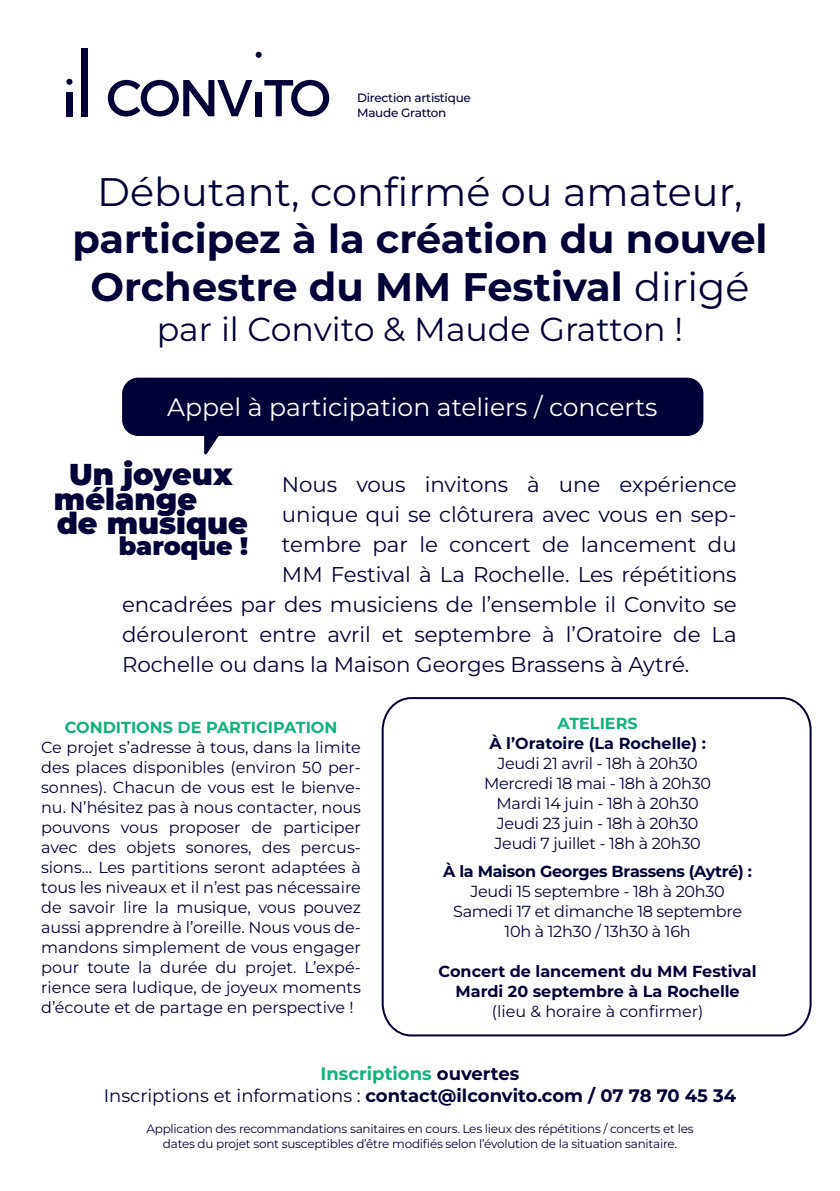
<style>
.page{position:relative;width:840px;height:1191px;background:#fff}
.page>*{position:absolute;margin:0;border:0;box-sizing:border-box;transform-origin:0 0}
.t1{font:700 39.8px/47.8px "Montserrat";color:#000037;text-align:center}
.t2{font:33.2px "Montserrat";color:#000037}
.t3{font:900 30.2px "Montserrat";color:#000037}
.t4{font:900 25.2px "Montserrat";color:#000037}
.t5{font:25px "Montserrat";color:#fff}
.t6{font:21.4px "Montserrat";color:#000037}
.t7{font:700 18px "Montserrat";color:#000037}
.t8{font:700 18px "Montserrat";color:#13b27b}
.t9{font:16px/20px "Montserrat";letter-spacing:-.02em;color:#000037;text-align:justify}
.t10{font:700 16px/20px "Montserrat";color:#000037;text-align:center}
.t11{font:700 16px "Montserrat";color:#13b27b}
.t12{font:700 16px "Montserrat";letter-spacing:-.02em;color:#000037}
.t13{font:12px/14.4px "Montserrat";letter-spacing:-.02em;color:#000037;text-align:center}
.t14{font:500 12px "Montserrat";letter-spacing:-.02em;color:#000037}
.s1{font-weight:400}
.s2{color:#000037}
</style>
<div class="page">
<div style="left:122px;top:378px;width:581px;height:58px;background:#000037;border-radius:16px"></div>
<svg style="left:204px;top:436px;width:15px;height:19px"></svg>
<svg style="left:381px;top:697px;width:431px;height:340px"></svg>
<svg style="left:108px;top:80px;width:144px;height:36px"></svg>
<svg style="left:264px;top:80px;width:65px;height:36px"></svg>
<div style="left:82px;top:48px;width:6px;height:68px;background:#000037"></div>
<div style="left:66px;top:92px;width:6px;height:24px;background:#000037"></div>
<div style="left:255px;top:92px;width:6px;height:24px;background:#000037"></div>
<svg style="left:66px;top:79px;width:6px;height:6px"></svg>
<svg style="left:255px;top:52px;width:6px;height:6px"></svg>
<p class="t14" style="left:357px;top:89px;width:115px">Direction artistique</p>
<p class="t14" style="left:357px;top:104px;width:91px">Maude Gratton</p>
<p class="t1" style="left:72px;top:166px;width:696px"><span class="s1">Débutant, confirmé ou amateur, </span>participez à la création du nouvel<br>Orchestre du MM Festival <span class="s1">dirigé</span></p>
<p class="t2" style="left:157px;top:307px;width:527px">par il Convito &amp; Maude Gratton !</p>
<p class="t5" style="left:167px;top:390px;width:491px">Appel à participation ateliers / concerts</p>
<p class="t3" style="left:69px;top:454px;width:165px">Un joyeux</p>
<p class="t6" style="left:282px;top:470px;width:456px">Nous vous invitons à une expérience</p>
<p class="t6" style="left:282px;top:500px;width:456px">unique qui se clôturera avec vous en sep-</p>
<p class="t6" style="left:282px;top:530px;width:456px">tembre par le concert de lancement du</p>
<p class="t6" style="left:282px;top:560px;width:456px">MM Festival à La Rochelle. Les répétitions</p>
<p class="t6" style="left:122px;top:590px;width:615px">encadrées par des musiciens de l’ensemble il Convito se</p>
<p class="t6" style="left:122px;top:620px;width:615px">dérouleront entre avril et septembre à l’Oratoire de La</p>
<p class="t6" style="left:122px;top:649px;width:568px">Rochelle ou dans la Maison Georges Brassens à Aytré.</p>
<p class="t3" style="left:54px;top:479px;width:144px">mélange</p>
<p class="t3" style="left:57px;top:503px;width:193px">de musique</p>
<p class="t4" style="left:119px;top:529px;width:130px">baroque !</p>
<p class="t11" style="left:65px;top:715px;width:274px">CONDITIONS DE PARTICIPATION</p>
<p class="t9" style="left:41px;top:737px;width:321px">Ce projet s’adresse à tous, dans la limite des places disponibles (environ 50 per&shy;sonnes). Chacun de vous est le bienve&shy;nu. N’hésitez pas à nous contacter, nous pouvons vous proposer de participer avec des objets sonores, des percus&shy;sions… Les partitions seront adaptées à tous les niveaux et il n’est pas nécessaire de savoir lire la musique, vous pouvez aussi apprendre à l’oreille. Nous vous de&shy;mandons simplement de vous engager pour toute la durée du projet. L’expé&shy;rience sera ludique, de joyeux moments d’écoute et de partage en perspective !</p>
<p class="t11" style="left:557px;top:711px;width:81px">ATELIERS</p>
<p class="t10" style="left:489px;top:732px;width:218px">À l’Oratoire (La Rochelle) :</p>
<p class="t9" style="left:497px;top:753px;width:202px">Jeudi 21 avril - 18h à 20h30</p>
<p class="t9" style="left:484px;top:773px;width:228px">Mercredi 18 mai - 18h à 20h30</p>
<p class="t9" style="left:496px;top:793px;width:203px">Mardi 14 juin - 18h à 20h30</p>
<p class="t9" style="left:496px;top:813px;width:203px">Jeudi 23 juin - 18h à 20h30</p>
<p class="t9" style="left:494px;top:833px;width:207px">Jeudi 7 juillet - 18h à 20h30</p>
<p class="t12" style="left:443px;top:859px;width:310px">À la Maison Georges Brassens (Aytré) :</p>
<p class="t9" style="left:470px;top:881px;width:255px">Jeudi 15 septembre - 18h à 20h30</p>
<p class="t9" style="left:453px;top:901px;width:290px">Samedi 17 et dimanche 18 septembre</p>
<p class="t9" style="left:504px;top:921px;width:187px">10h à 12h30 / 13h30 à 16h</p>
<p class="t10" style="left:438px;top:960px;width:319px">Concert de lancement du MM Festival</p>
<p class="t10" style="left:455px;top:980px;width:285px">Mardi 20 septembre à La Rochelle <span class="s1">(lieu &amp; horaire à confirmer)</span></p>
<p class="t8" style="left:320px;top:1061px;width:200px">Inscriptions <span class="s2">ouvertes</span></p>
<p class="t7" style="left:104px;top:1082px;width:633px"><span class="s1">Inscriptions et informations :</span> contact@ilconvito.com / 07 78 70 45 34</p>
<p class="t13" style="left:146px;top:1121px;width:548px">Application des recommandations sanitaires en cours. Les lieux des répétitions / concerts et les dates du projet sont susceptibles d’être modifiés selon l’évolution de la situation sanitaire.</p>
</div>
